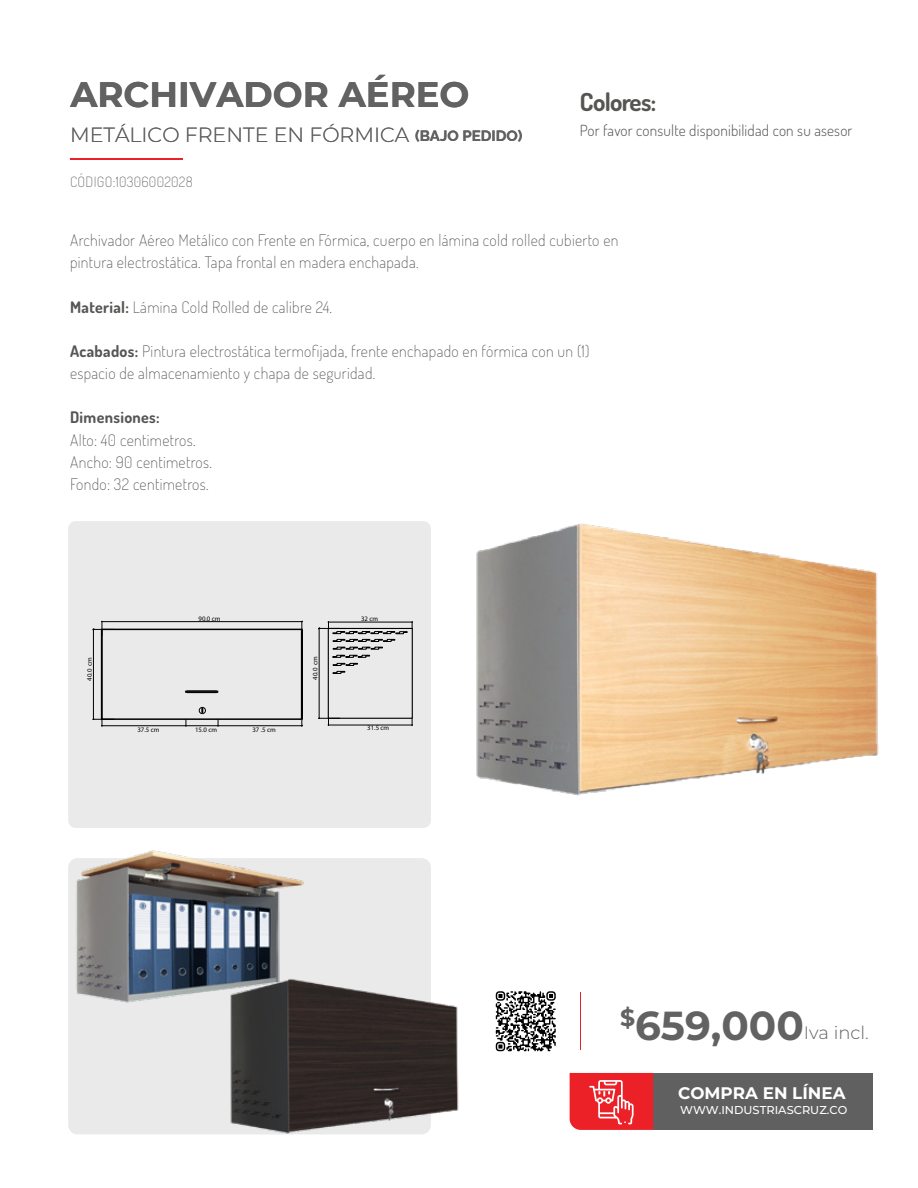
<style>
.page{position:relative;width:918px;height:1188px;background:#fff}
.page>*{position:absolute;margin:0;border:0;box-sizing:border-box;transform-origin:0 0}
.t1{font:700 40.5px "Montserrat";color:#626262}
.t2{font:700 35.4px "Montserrat";color:#626262}
.t3{font:700 24.9px "Dosis";letter-spacing:-.02em;color:#555554}
.t4{font:300 20.55px "Montserrat";color:#626262}
.t5{font:300 18px "Montserrat";color:#626262}
.t6{font:700 16.8px "Montserrat";color:#fff}
.t7{font:15.9px/22.2px "Dosis";letter-spacing:.02em;color:#555554}
.t8{font:700 15.9px "Dosis";letter-spacing:.02em;color:#555554}
.t9{font:300 15.3px "Dosis";letter-spacing:.01em;color:#555554}
.t10{font:700 15px "Raleway";color:#626262}
.t11{font:14.25px "Dosis";letter-spacing:.02em;color:#626262}
.t12{font:500 11.4px "Montserrat";color:#fff}
.t13{font:6.75px "Myriad Pro";color:#000}
.s1{font-weight:700}
</style>
<div class="page">
<hr style="left:70px;top:158px;width:112px;height:2px;background:#eb2127">
<div style="left:68px;top:521px;width:363px;height:307px;background:#eaeaeb;border-radius:7px"></div>
<div style="left:101px;top:629px;width:201px;height:91px;border:2px solid #000"></div>
<div style="left:101px;top:629px;width:1px;height:90px;border:1px solid #000"></div>
<div style="left:302px;top:629px;width:1px;height:90px;border:1px solid #000"></div>
<div style="left:199px;top:707px;width:7px;height:7px;border:1px solid #000;border-radius:50%"></div>
<hr style="left:101px;top:621px;width:202px;height:1px;background:#000">
<svg style="left:300px;top:620px;width:3px;height:16px"></svg>
<hr style="left:93px;top:629px;width:1px;height:91px;background:#000">
<svg style="left:92px;top:620px;width:22px;height:16px"></svg>
<hr style="left:101px;top:725px;width:202px;height:1px;background:#000">
<svg style="left:300px;top:719px;width:3px;height:8px"></svg>
<svg style="left:92px;top:718px;width:22px;height:9px"></svg>
<svg style="left:185px;top:719px;width:2px;height:8px"></svg>
<svg style="left:217px;top:719px;width:2px;height:8px"></svg>
<div style="left:185px;top:691px;width:33px;height:2px;border:1px solid #000"></div>
<hr style="left:187px;top:691px;width:30px;height:1px;background:#000">
<hr style="left:187px;top:692px;width:30px;height:1px;background:#000">
<div style="left:328px;top:628px;width:85px;height:91px;border:1px solid #000"></div>
<hr style="left:328px;top:725px;width:85px;height:1px;background:#000">
<hr style="left:319px;top:628px;width:1px;height:91px;background:#000">
<svg style="left:318px;top:717px;width:22px;height:9px"></svg>
<svg style="left:318px;top:621px;width:73px;height:53px"></svg>
<div style="left:68px;top:858px;width:363px;height:276px;background:#eaeaeb;border-radius:9px"></div>
<img style="left:230px;top:984px;width:273px;height:151px">
<img style="left:68px;top:850px;width:256px;height:211px">
<img style="left:391px;top:523px;width:488px;height:342px">
<div style="left:653px;top:1073px;width:219px;height:57px;background:#606060"></div>
<svg style="left:570px;top:1073px;width:83px;height:57px;background:#ed3a3f"></svg>
<hr style="left:580px;top:992px;width:1px;height:58px;background:#eb2127">
<svg style="left:496px;top:991px;width:60px;height:60px"></svg>
<h2 class="t2" style="left:70px;top:69px;width:401px">ARCHIVADOR AÉREO</h2>
<p class="t4" style="left:70px;top:121px;width:341px">METÁLICO FRENTE EN FÓRMICA</p>
<p class="t11" style="left:70px;top:172px;width:124px">CÓDIGO:10306002028</p>
<p class="t10" style="left:415px;top:124px;width:109px">(BAJO PEDIDO)</p>
<h3 class="t3" style="left:580px;top:85px;width:78px">Colores:</h3>
<p class="t9" style="left:580px;top:120px;width:274px">Por favor consulte disponibilidad con su asesor</p>
<p class="t7" style="left:70px;top:229px;width:550px">Archivador Aéreo Metálico con Frente en Fórmica, cuerpo en lámina cold rolled cubierto en pintura electrostática. Tapa frontal en madera enchapada.</p>
<p class="t7" style="left:70px;top:295px;width:264px"><span class="s1">Material:</span> Lámina Cold Rolled de calibre 24.</p>
<p class="t7" style="left:70px;top:339px;width:521px"><span class="s1">Acabados:</span> Pintura electrostática termofijada, frente enchapado en fórmica con un (1) espacio de almacenamiento y chapa de seguridad.</p>
<p class="t8" style="left:70px;top:407px;width:91px">Dimensiones:</p>
<p class="t7" style="left:70px;top:428px;width:143px">Alto: 40 centimetros.<br>Ancho: 90 centimetros.<br>Fondo: 32 centimetros.</p>
<p class="t13" style="left:85px;top:681px;width:25px;rotate:-90deg">40.0 cm</p>
<p class="t13" style="left:199px;top:615px;width:23px">90.0 cm</p>
<p class="t13" style="left:137px;top:726px;width:23px">37.5 cm</p>
<p class="t13" style="left:195px;top:725px;width:23px">15.0 cm</p>
<p class="t13" style="left:252px;top:726px;width:25px">37 .5 cm</p>
<p class="t13" style="left:311px;top:680px;width:25px;rotate:-90deg">40.0 cm</p>
<p class="t13" style="left:361px;top:615px;width:19px">32 cm</p>
<p class="t13" style="left:367px;top:724px;width:23px">31.5 cm</p>
<h1 class="t1" style="left:620px;top:996px;width:185px"><sup>$</sup>659,000</h1>
<p class="t5" style="left:804px;top:1020px;width:67px">Iva incl.</p>
<p class="t6" style="left:678px;top:1081px;width:169px">COMPRA EN LÍNEA</p>
<p class="t12" style="left:680px;top:1102px;width:169px">WWW.INDUSTRIASCRUZ.CO</p>
</div>
